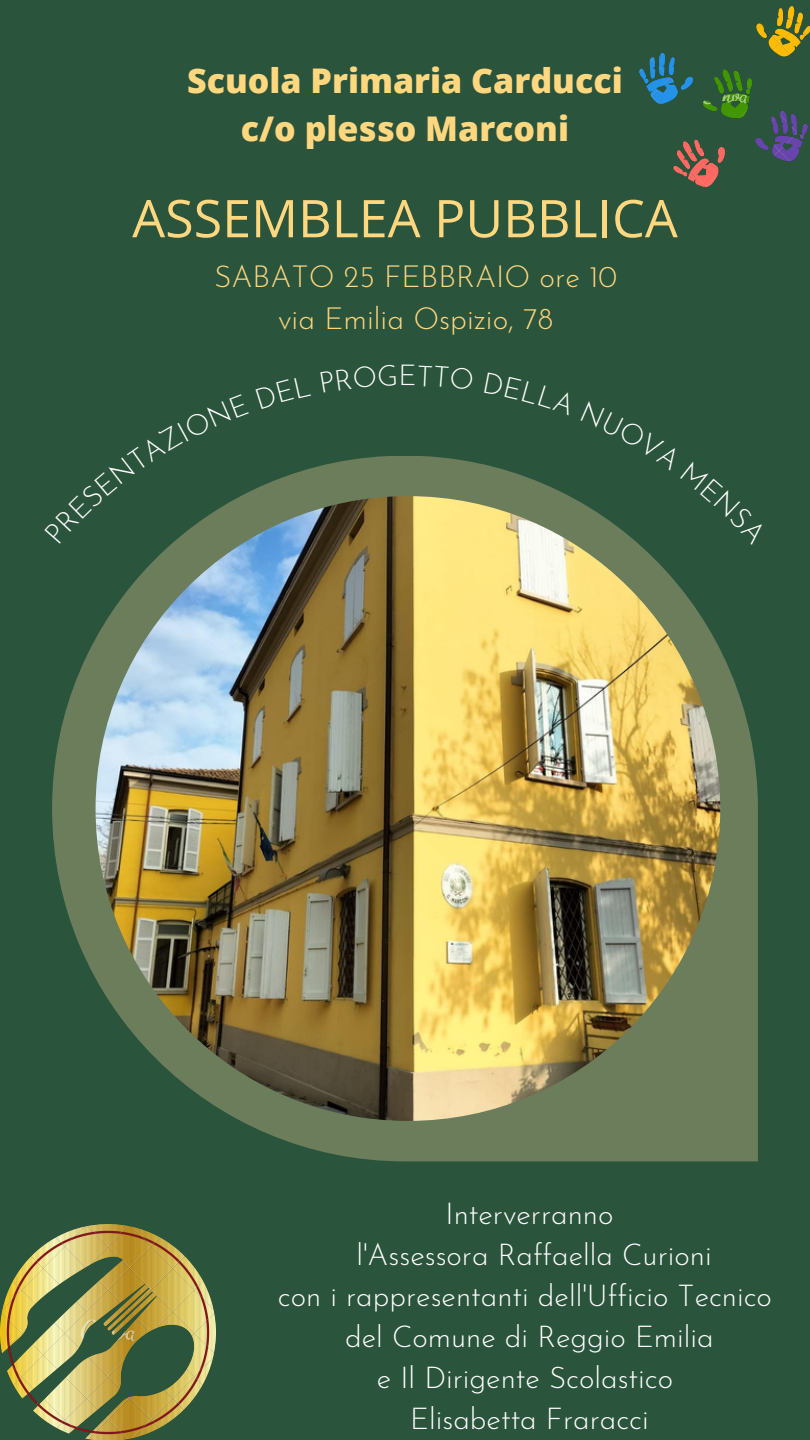
<style>
.page{position:relative;width:810px;height:1440px;background:#2a543c}
.page>*{position:absolute;margin:0;border:0;box-sizing:border-box;transform-origin:0 0}
.t1{font:52px "Open Sans";color:#ffd77f}
.t2{font:800 34px/47.2px "Open Sans";color:#ffd77f;text-align:center}
.t3{font:300 30px/42px "Josefin Sans";color:#ffd77f;text-align:center}
.t4{font:300 29.6px "Josefin Sans";color:#fff}
.t5{font:300 28.4px "Josefin Sans";color:#fff}
</style>
<div class="page">
<svg style="left:52px;top:456px;width:706px;height:705px;fill:#6c7d5c"></svg>
<img style="left:96px;top:496px;width:624px;height:625px;border-radius:50%">
<img style="left:0;top:1225px;width:215px;height:215px">
<img style="left:639px;top:6px;width:171px;height:181px">
<svg style="left:52px;top:456px;width:197px;height:88px"></svg>
<svg style="left:484px;top:456px;width:274px;height:89px"></svg>
<p class="t2" style="left:187px;top:57px;width:437px">Scuola Primaria Carducci c/o plesso Marconi</p>
<h1 class="t1" style="left:132px;top:182px;width:547px">ASSEMBLEA PUBBLICA</h1>
<p class="t3" style="left:214px;top:259px;width:405px">SABATO 25 FEBBRAIO ore 10 via Emilia Ospizio, 78</p>
<p class="t5" style="left:398px;top:364px;width:20px">E</p>
<p class="t4" style="left:446px;top:1202px;width:169px">Interverranno</p>
<p class="t4" style="left:356px;top:1243px;width:357px">l'Assessora Raffaella Curioni</p>
<p class="t4" style="left:278px;top:1284px;width:496px">con i rappresentanti dell'Ufficio Tecnico</p>
<p class="t4" style="left:345px;top:1325px;width:370px">del Comune di Reggio Emilia</p>
<p class="t4" style="left:377px;top:1366px;width:298px">e Il Dirigente Scolastico</p>
<p class="t4" style="left:410px;top:1407px;width:240px">Elisabetta Fraracci</p>
</div>
